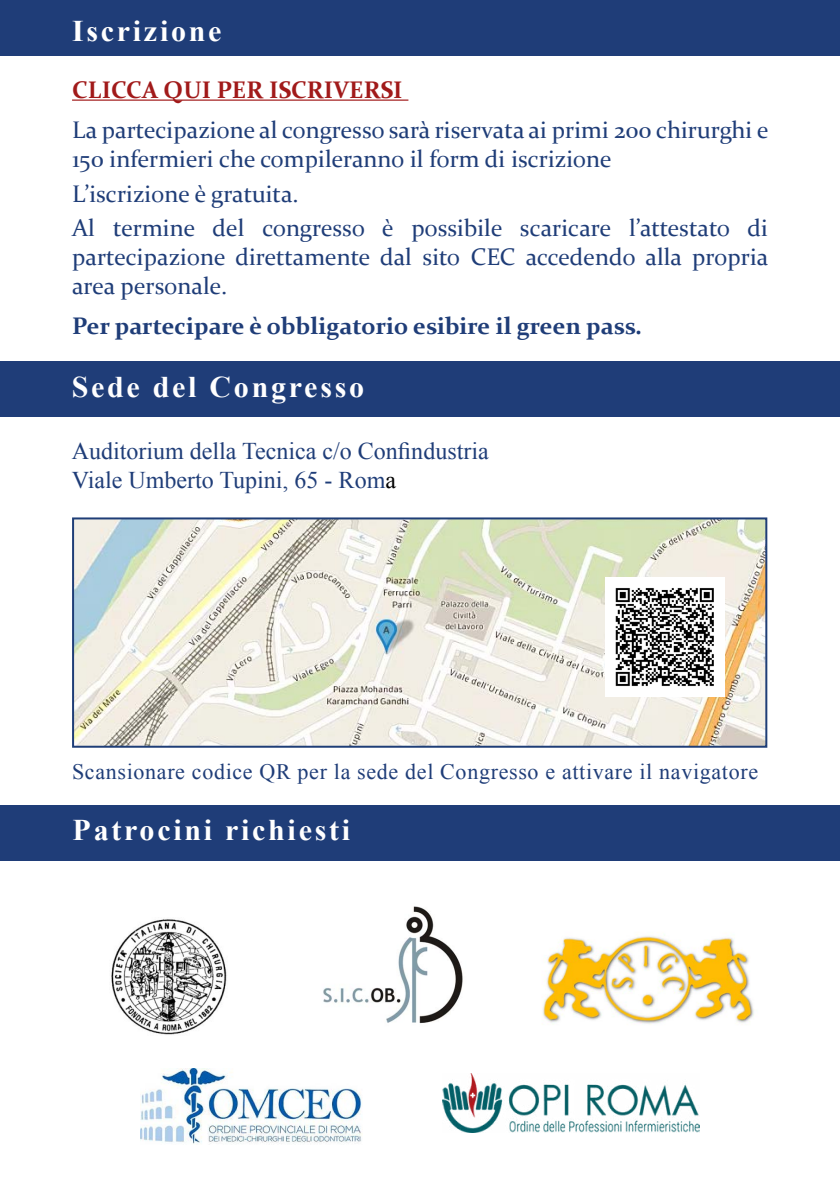
<style>
.page{position:relative;width:840px;height:1191px;background:#fff}
.page>*{position:absolute;margin:0;border:0;box-sizing:border-box;transform-origin:0 0}
.t1{font:700 30px "Times New Roman";letter-spacing:.09em;color:#fff}
.t2{font:24px/28.8px "Constantia";color:#1f3d78}
.t3{font:24px/28.8px "Times New Roman";color:#1f3d78}
.t4{font:700 24px "Constantia";color:#1f3d78}
.t5{font:700 24px "Constantia";color:#a11a1a}
.t6{font:22px "Times New Roman";letter-spacing:.03em;color:#1f3d78}
.s1{color:#000}
</style>
<div class="page">
<div style="left:0;top:361px;width:839px;height:55px;background:#1f3d78"></div>
<div style="left:0;top:0;width:839px;height:55px;background:#1f3d78"></div>
<img style="left:75px;top:520px;width:688px;height:224px">
<div style="left:72px;top:517px;width:694px;height:230px;border:2px solid #1f3e77"></div>
<img style="left:604px;top:577px;width:120px;height:119px">
<div style="left:0;top:805px;width:839px;height:56px;background:#1f3d78"></div>
<hr style="left:72px;top:99px;width:336px;height:2px;background:#a11a1a">
<img style="left:140px;top:1068px;width:222px;height:76px">
<img style="left:442px;top:1073px;width:257px;height:59px">
<img style="left:111px;top:919px;width:116px;height:116px">
<img style="left:543px;top:935px;width:211px;height:90px">
<img style="left:323px;top:906px;width:140px;height:118px">
<p class="t1" style="left:72px;top:10px;width:151px">Iscrizione</p>
<p class="t5" style="left:72px;top:74px;width:332px">CLICCA QUI PER ISCRIVERSI</p>
<p class="t2" style="left:72px;top:115px;width:697px">La partecipazione al congresso sarà riservata ai primi 200 chirurghi e<br>150 infermieri che compileranno il form di iscrizione</p>
<p class="t2" style="left:72px;top:175px;width:697px;line-height:34.4px">L’iscrizione è gratuita.<br>Al termine del congresso è possibile scaricare l’attestato di</p>
<p class="t2" style="left:72px;top:241px;width:697px">partecipazione direttamente dal sito CEC accedendo alla propria area personale.</p>
<p class="t4" style="left:72px;top:309px;width:571px">Per partecipare è obbligatorio esibire il green pass.</p>
<p class="t1" style="left:72px;top:366px;width:294px">Sede del Congresso</p>
<p class="t3" style="left:72px;top:436px;width:418px">Auditorium della Tecnica c/o Confindustria<br>Viale Umberto Tupini, 65 - Rom<span class="s1">a</span></p>
<p class="t6" style="left:72px;top:756px;width:687px">Scansionare codice QR per la sede del Congresso e attivare il navigatore</p>
<p class="t1" style="left:73px;top:809px;width:279px">Patrocini richiesti</p>
</div>
